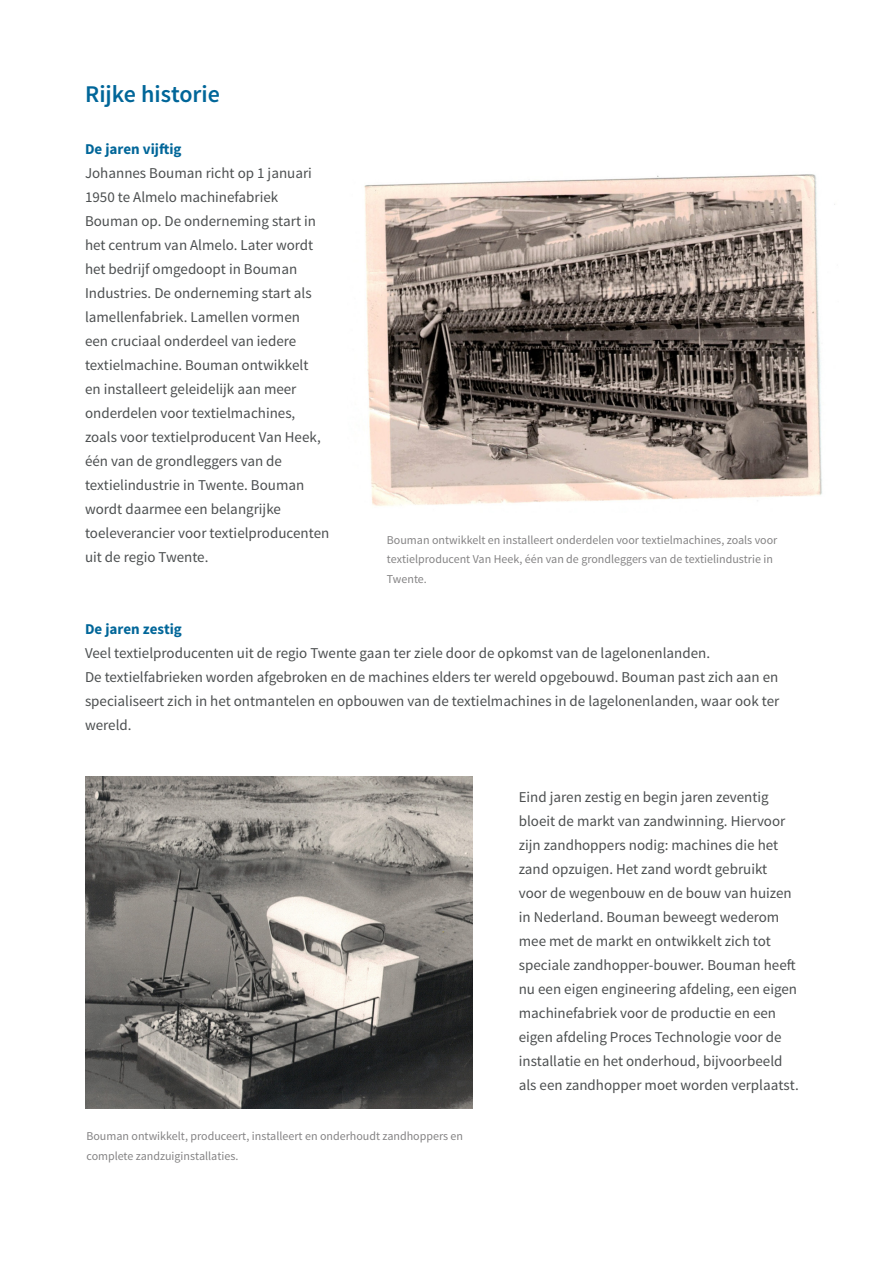
<style>
.page{position:relative;width:893px;height:1263px;background:#fff}
.page>*{position:absolute;margin:0;border:0;box-sizing:border-box;transform-origin:0 0}
.Header_02{font:600 24px "Source Sans Pro";color:#069}
.Paragraph{font:15px/24px "Source Sans Pro";color:#4c4f50}
.Header_04{font:700 15px "Source Sans Pro";color:#069}
.Copyright{font:12px/19.5px "Source Sans Pro";color:#848384}
</style>
<div class="page">
<img style="left:364px;top:174px;width:471px;height:332px">
<img style="left:85px;top:776px;width:387px;height:332px">
<p class="Header_02" style="left:85px;top:78px;width:136px">Rijke historie</p>
<p class="Header_04" style="left:85px;top:139px;width:98px">De jaren vijftig</p>
<p class="Paragraph" style="left:85px;top:161px;width:246px">Johannes Bouman richt op 1 januari 1950 te Almelo machinefabriek Bouman op. De onderneming start in het centrum van Almelo. Later wordt het bedrijf omgedoopt in Bouman Industries. De onderneming start als lamellenfabriek. Lamellen vormen<br>een cruciaal onderdeel van iedere textielmachine. Bouman ontwikkelt<br>en installeert geleidelijk aan meer onderdelen voor textielmachines, zoals voor textielproducent Van Heek, één van de grondleggers van de textielindustrie in Twente. Bouman wordt daarmee een belangrijke toeleverancier voor textielproducenten uit de regio Twente.</p>
<p class="Copyright" style="left:387px;top:530px;width:392px">Bouman ontwikkelt en installeert onderdelen voor textielmachines, zoals voor textielproducent Van Heek, één van de grondleggers van de textielindustrie in<br>Twente.</p>
<p class="Header_04" style="left:85px;top:619px;width:98px">De jaren zestig</p>
<p class="Paragraph" style="left:85px;top:641px;width:626px">Veel textielproducenten uit de regio Twente gaan ter ziele door de opkomst van de lagelonenlanden.</p>
<p class="Paragraph" style="left:85px;top:665px;width:696px;text-align:justify">De textielfabrieken worden afgebroken en de machines elders ter wereld opgebouwd. Bouman past zich aan en specialiseert zich in het ontmantelen en opbouwen van de textielmachines in de lagelonenlanden, waar ook ter wereld.</p>
<p class="Copyright" style="left:86px;top:1127px;width:378px">Bouman ontwikkelt, produceert, installeert en onderhoudt zandhoppers en complete zandzuiginstallaties.</p>
<p class="Paragraph" style="left:519px;top:785px;width:282px">Eind jaren zestig en begin jaren zeventig bloeit de markt van zandwinning. Hiervoor zijn zandhoppers nodig: machines die het zand opzuigen. Het zand wordt gebruikt voor de wegenbouw en de bouw van huizen in Nederland. Bouman beweegt wederom mee met de markt en ontwikkelt zich tot speciale zandhopper-bouwer. Bouman heeft nu een eigen engineering afdeling, een eigen machinefabriek voor de productie en een eigen afdeling Proces Technologie voor de installatie en het onderhoud, bijvoorbeeld als een zandhopper moet worden verplaatst.</p>
</div>
